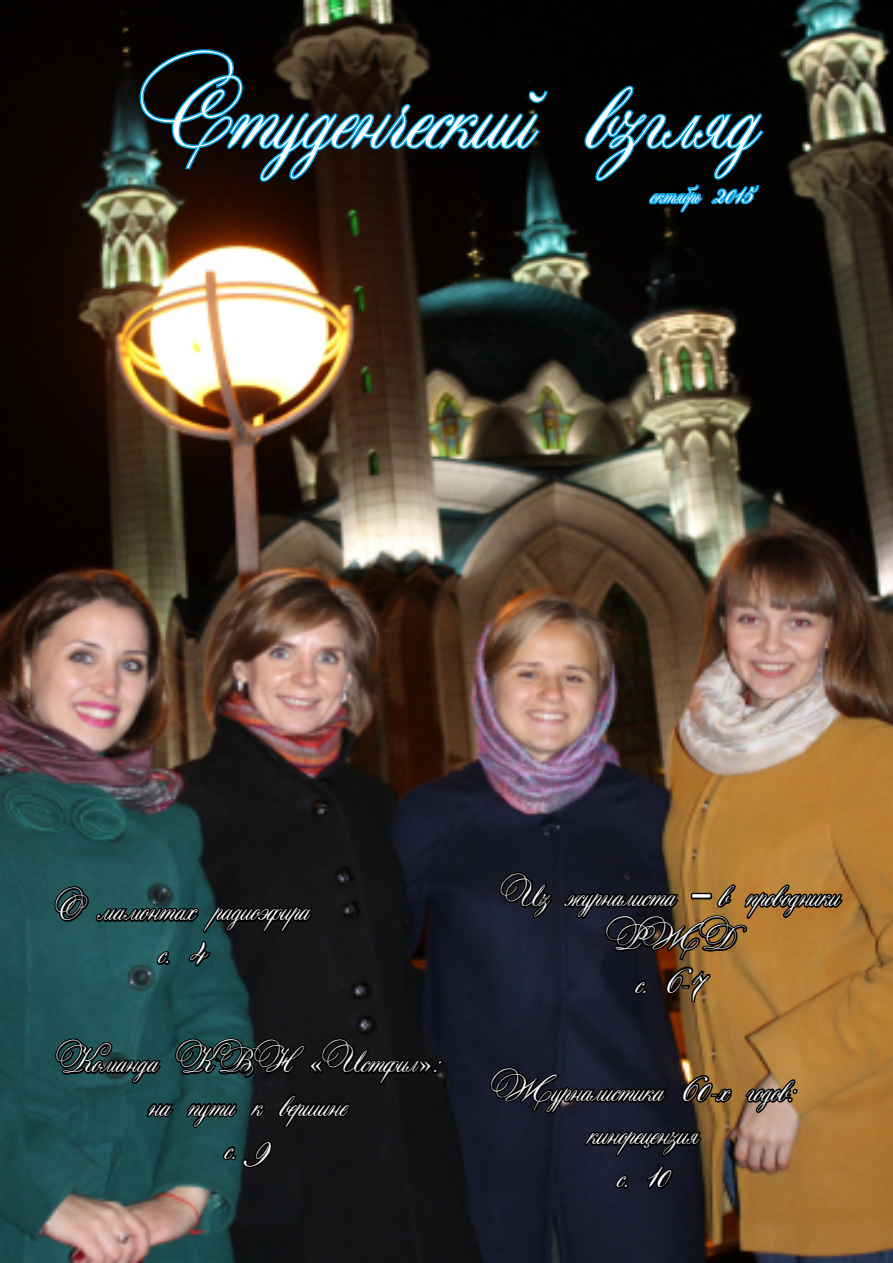
<style>
.page{position:relative;width:893px;height:1263px;background:#fff}
.page>*{position:absolute;margin:0;border:0;box-sizing:border-box;transform-origin:0 0}
.t1{font:108px "Aurora Script";color:#fff}
.t2{font:36px/43.2px "Aurora Script";color:#fff;text-align:center}
.t3{font:27px "Aurora Script";color:#fff}
.s1{font-family:"Calibri";font-weight:700}
</style>
<div class="page">
<img style="left:0;top:0;width:893px;height:1263px">
<svg style="left:138px;top:47px;width:412px;height:137px;background:#10272f"></svg>
<svg style="left:583px;top:83px;width:187px;height:167px;background:#021e28"></svg>
<svg style="left:53px;top:858px;width:262px;height:110px;background:#193538"></svg>
<svg style="left:498px;top:850px;width:347px;height:154px;background:#574029"></svg>
<svg style="left:53px;top:1036px;width:392px;height:134px;background:#14282a"></svg>
<svg style="left:743px;top:1076px;width:57px;height:39px;background:#775d44"></svg>
<svg style="left:488px;top:1045px;width:246px;height:146px;background:#242125"></svg>
<h1 class="t1" style="left:137px;top:38px;width:621px">Студенческий взгляд</h1>
<p class="t3" style="left:650px;top:175px;width:104px">октябрь 2015</p>
<p class="t2" style="left:55px;top:888px;width:256px">О мамонтах радиоэфира с. 4</p>
<p class="t2" style="left:55px;top:1040px;width:385px">Команда КВН «Истфил»: на пути к вершине<br>с. 9</p>
<p class="t2" style="left:500px;top:873px;width:341px">Из журналиста <span class="s1">–</span> в проводники<br>РЖД<br>с. 6-7</p>
<p class="t2" style="left:492px;top:1068px;width:304px">Журналистика 60-х годов: кинорецензия<br>с. 10</p>
</div>
